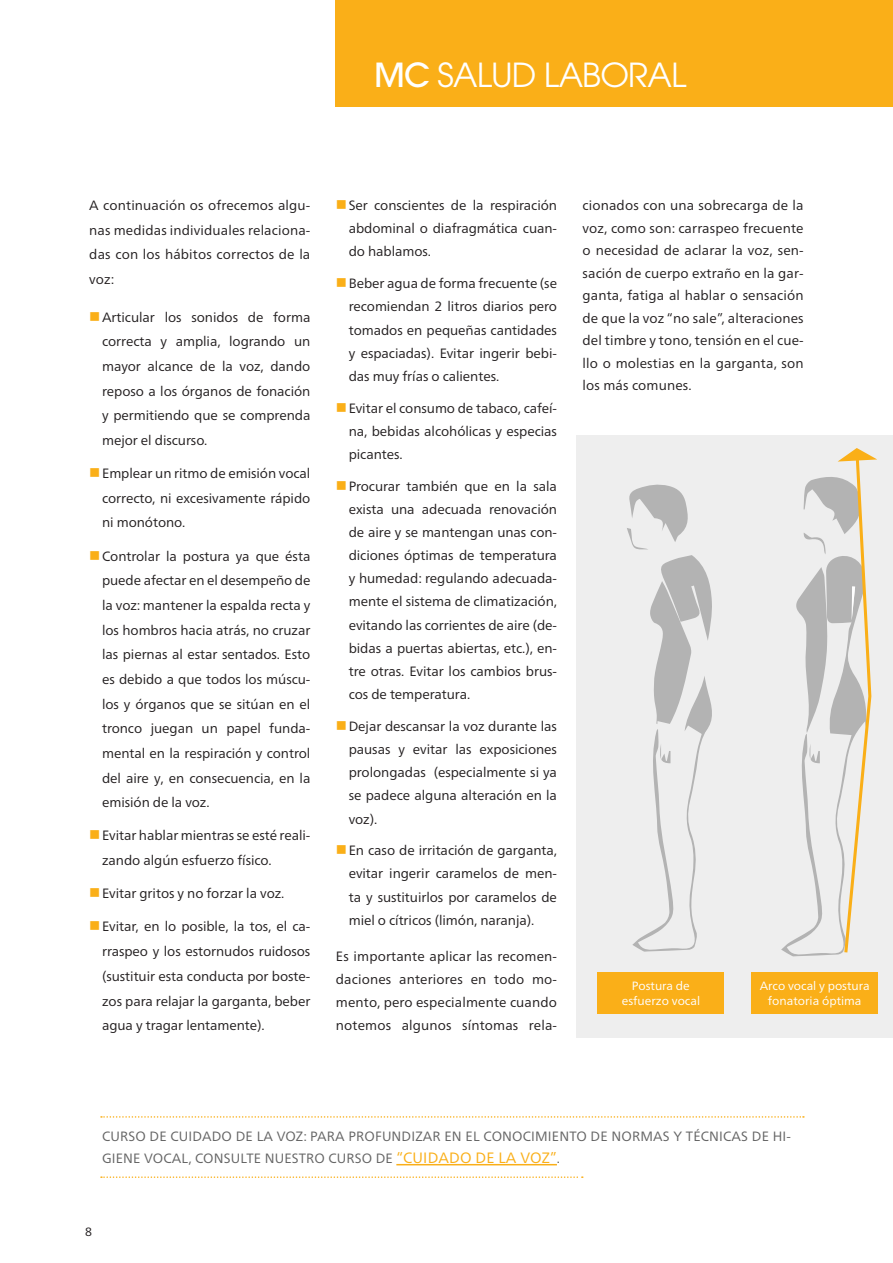
<style>
.page{position:relative;width:893px;height:1263px;background:#fff}
.page>*{position:absolute;margin:0;border:0;box-sizing:border-box;transform-origin:0 0}
.t1{font:33px "ITC Avant Garde Pro";letter-spacing:-.025em;color:#fff}
.texto_artículos{font:13.5px/23.1px "Frutiger Neue LT Pro";letter-spacing:-.005em;color:#231f20;text-align:justify}
.texto_artículos-2{font:13.5px/22.5px "Frutiger Neue LT Pro";letter-spacing:.01em;color:#646464}
.texto_artículos-3{font:12px/15px "Frutiger Neue LT Pro";color:#fff;text-align:center}
.texto_artículos-4{font:12px "Frutiger Neue LT Pro";color:#231f20}
.s1{font-family:"ITC Avant Garde Std";font-weight:500}
.s2{font-size:15px;color:#faaf18}
</style>
<div class="page">
<div style="left:336px;top:0;width:557px;height:106px;background:#faaf18"></div>
<div style="left:577px;top:436px;width:316px;height:601px;background:#eee"></div>
<svg style="left:781px;top:448px;width:96px;height:509px"></svg>
<svg style="left:627px;top:484px;width:85px;height:468px"></svg>
<div style="left:597px;top:972px;width:127px;height:41px;background:#faaf18"></div>
<div style="left:751px;top:972px;width:127px;height:41px;background:#faaf18"></div>
<hr style="left:396px;top:1164px;width:161px;height:1px;background:#faaf18">
<svg style="left:101px;top:1116px;width:703px;height:2px"></svg>
<svg style="left:101px;top:1176px;width:482px;height:2px"></svg>
<h1 class="t1" style="left:374px;top:54px;width:314px"><span class="s1">MC</span> SALUD LABORAL</h1>
<p class="texto_artículos" style="left:89px;top:193px;width:223px;line-height:24.6px">A continuación os ofrecemos algu&shy;nas medidas individuales relaciona&shy;das con los hábitos correctos de la voz:</p>
<p class="texto_artículos" style="left:102px;top:304px;width:210px;line-height:24.6px">Articular los sonidos de forma correcta y amplia, logrando un mayor alcance de la voz, dando reposo a los órganos de fonación y permitiendo que se comprenda mejor el discurso.</p>
<p class="texto_artículos" style="left:102px;top:461px;width:210px;line-height:24.6px">Emplear un ritmo de emisión vocal correcto, ni excesivamente rápido ni monótono.</p>
<p class="texto_artículos" style="left:102px;top:543px;width:210px;line-height:24.6px">Controlar la postura ya que ésta puede afectar en el desempeño de la voz: mantener la espalda recta y los hombros hacia atrás, no cruzar las piernas al estar sentados. Esto es debido a que todos los múscu&shy;los y órganos que se sitúan en el tronco juegan un papel funda&shy;mental en la respiración y control del aire y, en consecuencia, en la emisión de la voz.</p>
<p class="texto_artículos" style="left:102px;top:823px;width:210px;line-height:24.6px">Evitar hablar mientras se esté reali&shy;zando algún esfuerzo físico.</p>
<p class="texto_artículos" style="left:102px;top:882px;width:184px">Evitar gritos y no forzar la voz.</p>
<p class="texto_artículos" style="left:102px;top:914px;width:210px;line-height:24.6px">Evitar, en lo posible, la tos, el ca&shy;rraspeo y los estornudos ruidosos (sustituir esta conducta por boste&shy;zos para relajar la garganta, beber agua y tragar lentamente).</p>
<p class="texto_artículos" style="left:349px;top:194px;width:210px">Ser conscientes de la respiración abdominal o diafragmática cuan&shy;do hablamos.</p>
<p class="texto_artículos" style="left:349px;top:272px;width:210px">Beber agua de forma frecuente (se recomiendan 2 litros diarios pero tomados en pequeñas cantidades y espaciadas). Evitar ingerir bebi&shy;das muy frías o calientes.</p>
<p class="texto_artículos" style="left:349px;top:396px;width:210px">Evitar el consumo de tabaco, cafeí&shy;na, bebidas alcohólicas y especias picantes.</p>
<p class="texto_artículos" style="left:349px;top:474px;width:210px">Procurar también que en la sala exista una adecuada renovación de aire y se mantengan unas con&shy;diciones óptimas de temperatura y humedad: regulando adecuada&shy;mente el sistema de climatización, evitando las corrientes de aire (de&shy;bidas a puertas abiertas, etc.), en&shy;tre otras. Evitar los cambios brus&shy;cos de temperatura.</p>
<p class="texto_artículos" style="left:349px;top:714px;width:210px">Dejar descansar la voz durante las pausas y evitar las exposiciones prolongadas (especialmente si ya se padece alguna alteración en la voz).</p>
<p class="texto_artículos" style="left:349px;top:839px;width:210px">En caso de irritación de garganta, evitar ingerir caramelos de men&shy;ta y sustituirlos por caramelos de miel o cítricos (limón, naranja).</p>
<p class="texto_artículos" style="left:336px;top:944px;width:223px">Es importante aplicar las recomen&shy;daciones anteriores en todo mo&shy;mento, pero especialmente cuando notemos algunos síntomas rela-</p>
<p class="texto_artículos" style="left:583px;top:194px;width:223px;line-height:22.5px">cionados con una sobrecarga de la voz, como son: carraspeo frecuente o necesidad de aclarar la voz, sen&shy;sación de cuerpo extraño en la gar&shy;ganta, fatiga al hablar o sensación de que la voz “no sale”, alteraciones del timbre y tono, tensión en el cue&shy;llo o molestias en la garganta, son los más comunes.</p>
<p class="texto_artículos-3" style="left:622px;top:978px;width:80px">Postura de esfuerzo vocal</p>
<p class="texto_artículos-3" style="left:760px;top:978px;width:111px">Arco vocal y postura fonatoria óptima</p>
<p class="texto_artículos-2" style="left:102px;top:1124px;width:690px">CURSO DE CUIDADO DE LA VOZ: PARA PROFUNDIZAR EN EL CONOCIMIENTO DE NORMAS Y TÉCNICAS DE HI-<br>GIENE VOCAL, CONSULTE NUESTRO CURSO DE <span class="s2">“CUIDADO DE LA VOZ”</span>.</p>
<p class="texto_artículos-4" style="left:85px;top:1224px;width:8px">8</p>
</div>
